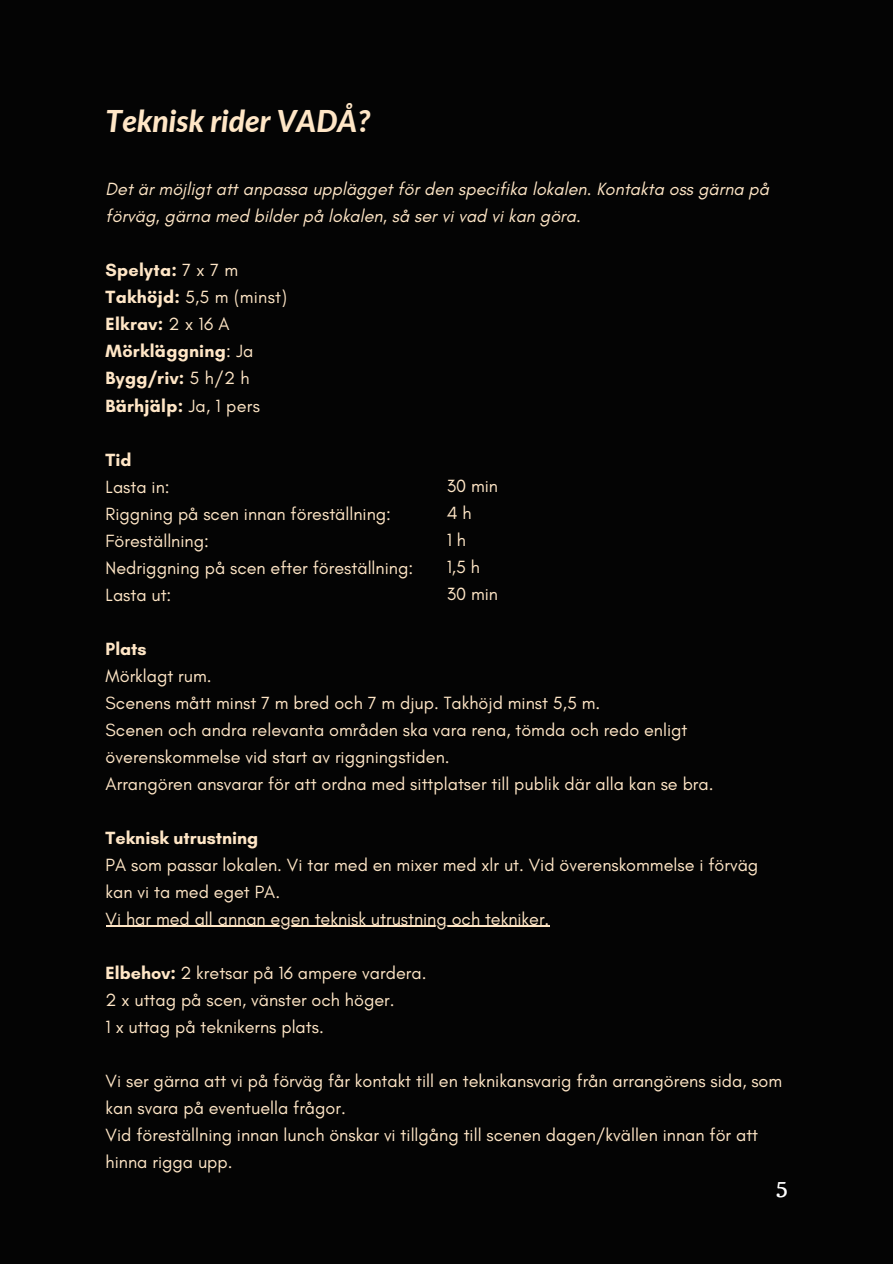
<style>
.page{position:relative;width:893px;height:1264px;background:#fff}
.page>*{position:absolute;margin:0;border:0;box-sizing:border-box;transform-origin:0 0}
.t1{font:italic 800 30px "Lato";color:#ffe6c6}
.t2{font:22.5px "Trocchi";color:#fff}
.t3{font:18px/27px "Glacial Indifference";color:#ffe6c6}
.t4{font:italic 18px/27px "Glacial Indifference";color:#ffe6c6}
.t5{font:700 18px "Glacial Indifference";letter-spacing:.015em;color:#ffe6c6}
.s1{font-weight:400}
.s2{font-weight:700}
</style>
<div class="page">
<div style="left:0;top:0;width:892px;height:1263px;background:#040404"></div>
<hr style="left:106px;top:925px;width:443px;height:2px;background:#ffe6c6">
<h1 class="t1" style="left:106px;top:103px;width:266px">Teknisk rider VADÅ?</h1>
<p class="t4" style="left:106px;top:175px;width:665px">Det är möjligt att anpassa upplägget för den specifika lokalen. Kontakta oss gärna på förväg, gärna med bilder på lokalen, så ser vi vad vi kan göra.</p>
<p class="t5" style="left:106px;top:259px;width:134px">Spelyta: <span class="s1">7 x 7 m</span></p>
<p class="t3" style="left:106px;top:283px;width:183px"><span class="s2">Takhöjd:</span> 5,5 m (minst)</p>
<p class="t5" style="left:106px;top:313px;width:126px">Elkrav: <span class="s1">2 x 16 A</span></p>
<p class="t5" style="left:106px;top:340px;width:149px">Mörkläggning<span class="s1">: Ja</span></p>
<p class="t5" style="left:106px;top:367px;width:146px">Bygg/riv: <span class="s1">5 h/2 h</span></p>
<p class="t5" style="left:106px;top:394px;width:156px">Bärhjälp: <span class="s1">Ja, 1 pers</span></p>
<p class="t5" style="left:106px;top:448px;width:27px">Tid</p>
<p class="t3" style="left:106px;top:472px;width:65px">Lasta in:</p>
<p class="t3" style="left:106px;top:499px;width:287px">Riggning på scen innan föreställning:</p>
<p class="t3" style="left:106px;top:526px;width:105px">Föreställning:</p>
<p class="t3" style="left:106px;top:553px;width:309px">Nedriggning på scen efter föreställning:</p>
<p class="t3" style="left:106px;top:580px;width:67px">Lasta ut:</p>
<p class="t3" style="left:446px;top:472px;width:53px">30 min</p>
<p class="t3" style="left:446px;top:499px;width:26px">4 h</p>
<p class="t3" style="left:446px;top:526px;width:21px">1 h</p>
<p class="t3" style="left:446px;top:553px;width:35px">1,5 h</p>
<p class="t3" style="left:446px;top:580px;width:53px">30 min</p>
<p class="t5" style="left:106px;top:637px;width:42px">Plats</p>
<p class="t3" style="left:106px;top:661px;width:107px">Mörklagt rum.</p>
<p class="t3" style="left:106px;top:688px;width:496px">Scenens mått minst 7 m bred och 7 m djup. Takhöjd minst 5,5 m.</p>
<p class="t3" style="left:106px;top:715px;width:583px">Scenen och andra relevanta områden ska vara rena, tömda och redo enligt överenskommelse vid start av riggningstiden.</p>
<p class="t3" style="left:106px;top:769px;width:609px">Arrangören ansvarar för att ordna med sittplatser till publik där alla kan se bra.</p>
<p class="t5" style="left:106px;top:826px;width:154px">Teknisk utrustning</p>
<p class="t3" style="left:106px;top:850px;width:654px">PA som passar lokalen. Vi tar med en mixer med xlr ut. Vid överenskommelse i förväg kan vi ta med eget PA.</p>
<p class="t3" style="left:106px;top:904px;width:445px">Vi har med all annan egen teknisk utrustning och tekniker.</p>
<p class="t3" style="left:106px;top:958px;width:322px"><span class="s2">Elbehov:</span> 2 kretsar på 16 ampere vardera.</p>
<p class="t3" style="left:106px;top:985px;width:290px">2 x uttag på scen, vänster och höger.</p>
<p class="t3" style="left:106px;top:1012px;width:220px">1 x uttag på teknikerns plats.</p>
<p class="t3" style="left:106px;top:1066px;width:678px">Vi ser gärna att vi på förväg får kontakt till en teknikansvarig från arrangörens sida, som kan svara på eventuella frågor.</p>
<p class="t3" style="left:106px;top:1120px;width:654px">Vid föreställning innan lunch önskar vi tillgång till scenen dagen/kvällen innan för att hinna rigga upp.</p>
<p class="t2" style="left:775px;top:1171px;width:13px">5</p>
</div>
